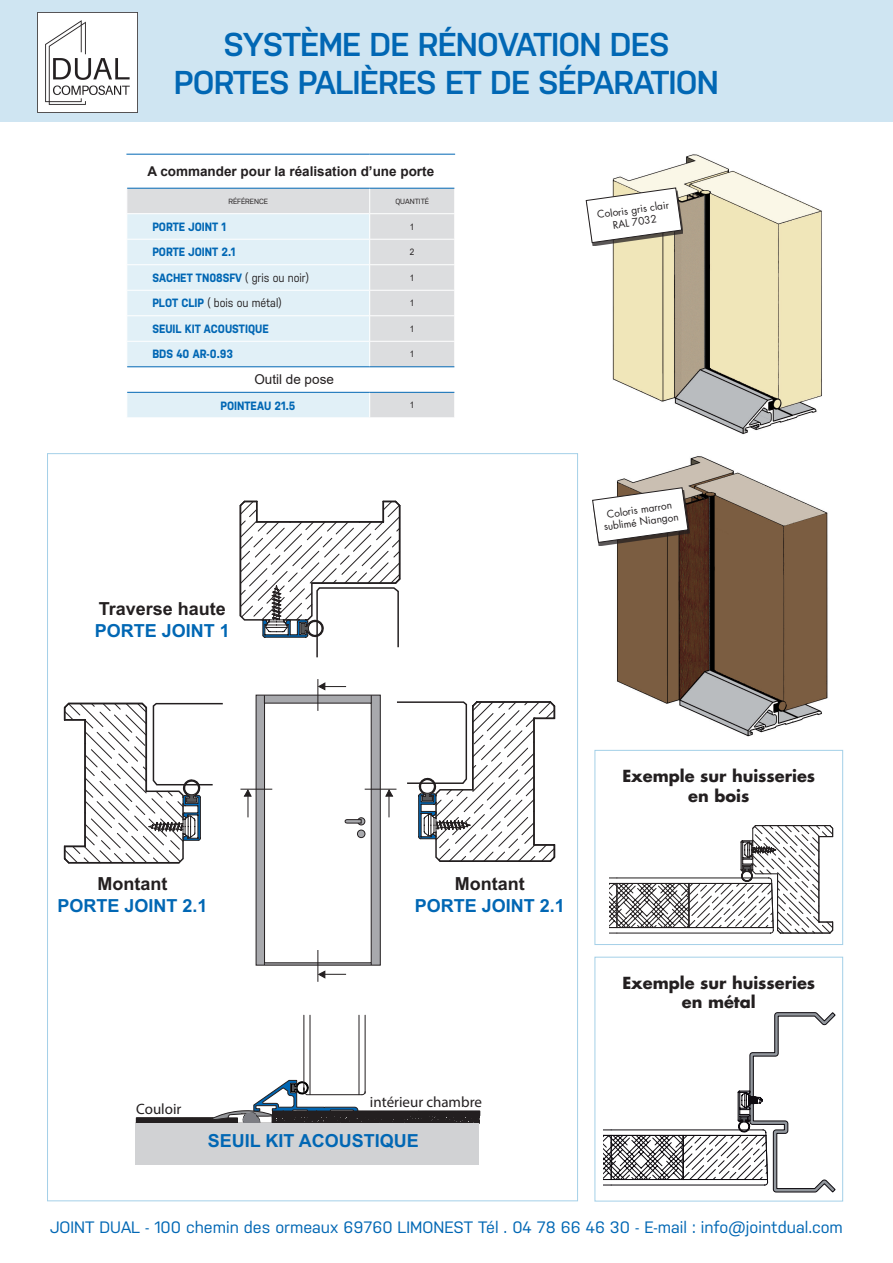
<style>
.page{position:relative;width:893px;height:1263px;background:#fff}
.page>*{position:absolute;margin:0;border:0;box-sizing:border-box;transform-origin:0 0}
.H1_-_Titre_PAGE{font:600 33px "Nudista";letter-spacing:-.025em;color:#0167b4}
.t1{font:700 18px/21.6px "Arial";color:#0167b4;text-align:center}
.t2{font:700 18px/21.6px "Arial";color:#231f20}
.t3{font:16.5px "Nudista";color:#0167b4}
.t4{font:700 16.2px/19.5px "Futura Std";color:#231f20;text-align:center}
.t5{font:15px "Myriad Pro";color:#231f20}
.t6{font:700 13.5px "Arial";color:#231f20}
.t7{font:13.5px "Arial";color:#231f20}
.Réf_Articles{font:700 12px "Nudista";color:#0167b4;scale:.9 1}
.Réf_Articles-2{font:12px "Nudista";color:#231f20;scale:.9 1}
.t8{font:10.05px/12.1px "Futura Std";color:#231f20;text-align:center}
.texte_tableau{font:9px "Arial";color:#231f20;scale:.9 1}
.Carton_Entete{font:7.5px "Nudista";color:#231f20}
.s1{font-weight:400;color:#231f20}
.s2{font-weight:700;color:#0167b4}
.s3{color:#0167b4}
.s4{color:#231f20}
</style>
<div class="page">
<div style="left:0;top:0;width:893px;height:122px;background:#cfe5f2"></div>
<img style="left:37px;top:12px;width:100px;height:101px">
<svg style="left:609px;top:825px;width:224px;height:108px"></svg>
<div style="left:595px;top:750px;width:248px;height:195px;border:1px solid #a4d0e8"></div>
<hr style="left:303px;top:1015px;width:1px;height:77px;background:#231f20">
<hr style="left:310px;top:1015px;width:1px;height:79px;background:#231f20">
<hr style="left:365px;top:1015px;width:1px;height:78px;background:#231f20">
<hr style="left:358px;top:1015px;width:1px;height:79px;background:#231f20">
<svg style="left:136px;top:1080px;width:344px;height:44px"></svg>
<div style="left:135px;top:1123px;width:344px;height:42px;background:#d1d2d4"></div>
<div style="left:256px;top:695px;width:125px;height:270px;background:#a8a9ad;border:1px solid #231f20"></div>
<svg style="left:418px;top:701px;width:138px;height:161px"></svg>
<svg style="left:239px;top:501px;width:162px;height:85px"></svg>
<svg style="left:63px;top:702px;width:138px;height:162px"></svg>
<div style="left:264px;top:703px;width:108px;height:260px;background:#fff;border:1px solid #231f20"></div>
<div style="left:358px;top:818px;width:7px;height:7px;background:#a8a9ad;border-radius:50%"></div>
<div style="left:357px;top:817px;width:8px;height:8px;border:1px solid #231f20;border-radius:50%"></div>
<svg style="left:345px;top:819px;width:17px;height:4px"></svg>
<div style="left:357px;top:830px;width:8px;height:7px;background:#a8a9ad;border-radius:50%"></div>
<div style="left:357px;top:830px;width:8px;height:8px;border:1px solid #231f20;border-radius:50%"></div>
<hr style="left:318px;top:950px;width:1px;height:32px;background:#231f20">
<svg style="left:317px;top:970px;width:29px;height:9px"></svg>
<hr style="left:240px;top:789px;width:32px;height:1px;background:#231f20">
<svg style="left:244px;top:789px;width:8px;height:28px"></svg>
<hr style="left:365px;top:789px;width:31px;height:1px;background:#231f20">
<svg style="left:385px;top:789px;width:8px;height:28px"></svg>
<svg style="left:152px;top:586px;width:316px;height:200px"></svg>
<svg style="left:604px;top:1012px;width:232px;height:180px"></svg>
<div style="left:595px;top:957px;width:248px;height:244px;border:1px solid #a4d0e8"></div>
<img style="left:612px;top:154px;width:210px;height:281px">
<div style="left:587px;top:191px;width:96px;height:55px;background:#231f20;opacity:.75"></div>
<svg style="left:586px;top:187px;width:96px;height:56px"></svg>
<img style="left:617px;top:456px;width:211px;height:281px">
<div style="left:593px;top:490px;width:96px;height:56px;background:#231f20;opacity:.75"></div>
<svg style="left:592px;top:487px;width:97px;height:56px"></svg>
<svg style="left:127px;top:187px;width:327px;height:1px"></svg>
<svg style="left:127px;top:189px;width:327px;height:228px;fill:#dcdddf"></svg>
<svg style="left:127px;top:214px;width:243px;height:203px;fill:#e1f0f7"></svg>
<hr style="left:126px;top:213px;width:244px;height:1px;background:#fff">
<hr style="left:370px;top:213px;width:85px;height:1px;background:#fff">
<hr style="left:126px;top:239px;width:244px;height:1px;background:#fff">
<hr style="left:370px;top:239px;width:85px;height:1px;background:#fff">
<hr style="left:126px;top:264px;width:244px;height:1px;background:#fff">
<hr style="left:370px;top:264px;width:85px;height:1px;background:#fff">
<hr style="left:126px;top:290px;width:244px;height:1px;background:#fff">
<hr style="left:370px;top:290px;width:85px;height:1px;background:#fff">
<hr style="left:126px;top:315px;width:244px;height:1px;background:#fff">
<hr style="left:370px;top:315px;width:85px;height:1px;background:#fff">
<hr style="left:126px;top:341px;width:244px;height:1px;background:#fff">
<hr style="left:370px;top:341px;width:85px;height:1px;background:#fff">
<svg style="left:369px;top:189px;width:1px;height:177px"></svg>
<svg style="left:369px;top:393px;width:1px;height:24px"></svg>
<hr style="left:127px;top:366px;width:243px;height:1px;background:#0167b4">
<hr style="left:370px;top:366px;width:84px;height:1px;background:#0167b4">
<hr style="left:127px;top:392px;width:243px;height:1px;background:#0167b4">
<hr style="left:370px;top:392px;width:84px;height:1px;background:#0167b4">
<hr style="left:126px;top:154px;width:244px;height:1px;background:#0167b4">
<hr style="left:370px;top:154px;width:85px;height:1px;background:#0167b4">
<hr style="left:127px;top:188px;width:243px;height:1px;background:#0167b4">
<hr style="left:370px;top:188px;width:84px;height:1px;background:#0167b4">
<p class="H1_-_Titre_PAGE" style="left:223px;top:25px;width:448px">SYSTÈME DE RÉNOVATION DES</p>
<p class="H1_-_Titre_PAGE" style="left:174px;top:63px;width:546px">PORTES PALIÈRES ET DE SÉPARATION</p>
<p class="t6" style="left:147px;top:162px;width:288px">A commander pour la réalisation d’une porte</p>
<p class="Carton_Entete" style="left:228px;top:197px;width:41px">RÉFÉRENCE</p>
<p class="Carton_Entete" style="left:395px;top:197px;width:35px">QUANTITÉ</p>
<p class="Réf_Articles" style="left:152px;top:220px;width:83px">PORTE JOINT 1</p>
<p class="texte_tableau" style="left:410px;top:220px;width:7px">1</p>
<p class="Réf_Articles" style="left:152px;top:245px;width:94px">PORTE JOINT 2.1</p>
<p class="texte_tableau" style="left:410px;top:246px;width:7px">2</p>
<p class="Réf_Articles" style="left:152px;top:271px;width:175px">SACHET TN08SFV <span class="s1">( gris ou noir)</span></p>
<p class="texte_tableau" style="left:410px;top:271px;width:7px">1</p>
<p class="Réf_Articles-2" style="left:152px;top:296px;width:145px"><span class="s2">PLOT CLIP</span> ( bois ou métal)</p>
<p class="texte_tableau" style="left:410px;top:297px;width:7px">1</p>
<p class="Réf_Articles" style="left:152px;top:322px;width:131px">SEUIL KIT ACOUSTIQUE</p>
<p class="texte_tableau" style="left:410px;top:322px;width:7px">1</p>
<p class="Réf_Articles" style="left:152px;top:347px;width:91px">BDS 40 AR-0.93</p>
<p class="texte_tableau" style="left:410px;top:348px;width:7px">1</p>
<p class="t7" style="left:254px;top:370px;width:81px">Outil de pose</p>
<p class="Réf_Articles" style="left:221px;top:398px;width:85px">POINTEAU 21.5</p>
<p class="texte_tableau" style="left:410px;top:399px;width:7px">1</p>
<p class="t2" style="left:95px;top:599px;width:137px">Traverse haute<br><span class="s3">PORTE JOINT 1</span></p>
<p class="t8" style="left:596px;top:209px;width:74px;rotate:-8deg">Coloris gris clair<br>RAL 7032</p>
<p class="t8" style="left:601px;top:509px;width:77px;rotate:-8deg">Coloris marron sublimé Niangon</p>
<p class="t1" style="left:57px;top:874px;width:152px"><span class="s4">Montant<br></span>PORTE JOINT 2.1</p>
<p class="t1" style="left:415px;top:874px;width:152px"><span class="s4">Montant<br></span>PORTE JOINT 2.1</p>
<p class="t5" style="left:136px;top:1099px;width:47px">Couloir</p>
<p class="t5" style="left:370px;top:1093px;width:114px">intérieur chambre</p>
<p class="t1" style="left:208px;top:1130px;width:213px">SEUIL KIT ACOUSTIQUE</p>
<p class="t4" style="left:622px;top:766px;width:194px">Exemple sur huisseries en bois</p>
<p class="t4" style="left:622px;top:973px;width:194px">Exemple sur huisseries en métal</p>
<p class="t3" style="left:50px;top:1217px;width:794px">JOINT DUAL - 100 chemin des ormeaux 69760 LIMONEST Tél . 04 78 66 46 30 - E-mail : info@jointdual.com</p>
</div>
